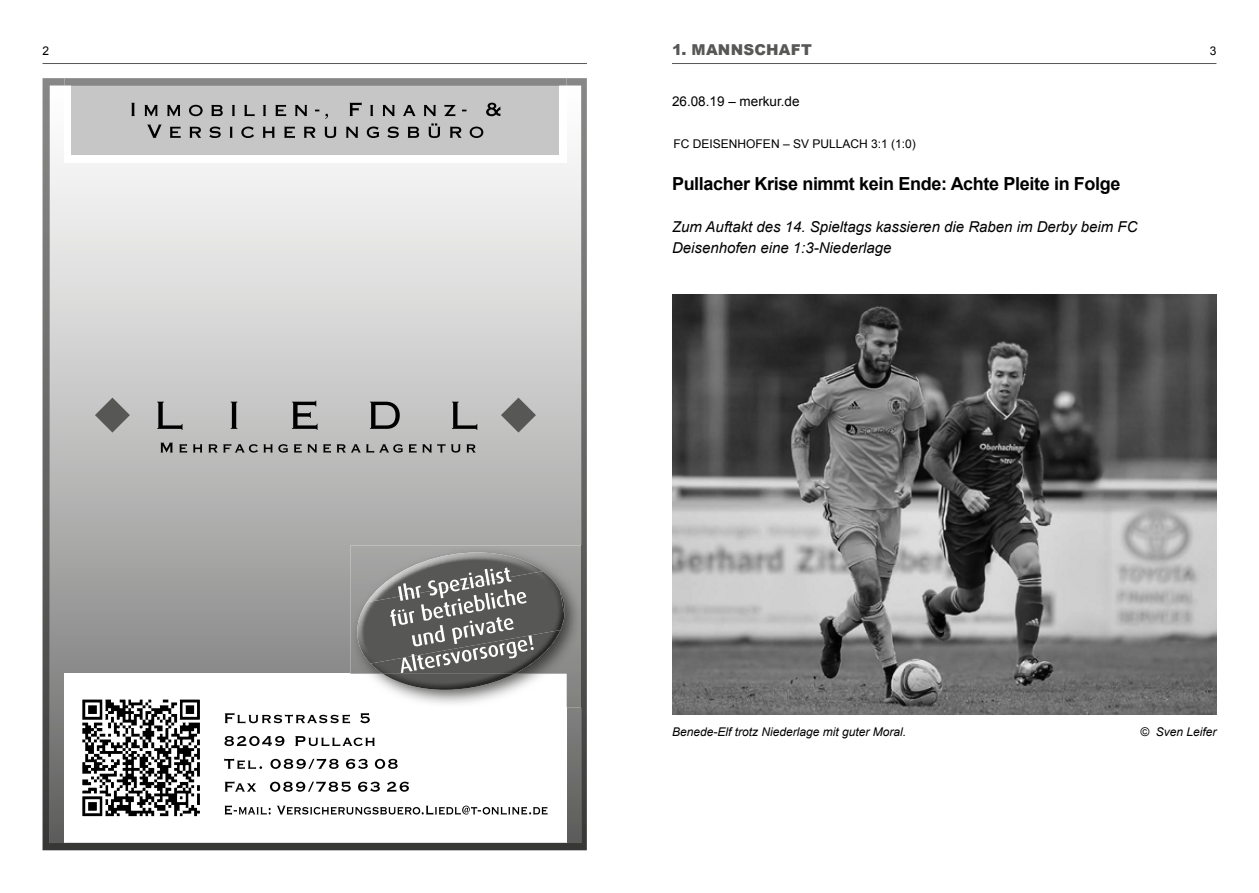
<style>
.page{position:relative;width:1259px;height:893px;background:#fff}
.page>*{position:absolute;margin:0;border:0;box-sizing:border-box;transform-origin:0 0}
.t1{font:700 18px "Arial";letter-spacing:-.02em;color:#000}
.t2{font:italic 15px/21px "Arial";color:#000}
.t3{font:900 15px "Arial";letter-spacing:.015em;color:#575756}
.t4{font:13.5px "Arial";color:#000}
.t5{font:italic 12px "Arial";color:#000}
.t6{font:12px "Arial";color:#000}
</style>
<div class="page">
<svg style="left:43px;top:78px;width:544px;height:772px"></svg>
<svg style="left:64px;top:78px;width:502px;height:7px;background:#898989"></svg>
<hr style="left:672px;top:63px;width:544px;height:1px;background:#585757">
<hr style="left:43px;top:63px;width:544px;height:1px;background:#585757">
<img style="left:672px;top:295px;width:544px;height:419px">
<p class="t3" style="left:672px;top:39px;width:141px">1. MANNSCHAFT</p>
<p class="t6" style="left:43px;top:43px;width:8px">2</p>
<p class="t6" style="left:1209px;top:43px;width:8px">3</p>
<p class="t4" style="left:672px;top:92px;width:129px">26.08.19 – merkur.de</p>
<p class="t6" style="left:673px;top:135px;width:244px">FC DEISENHOFEN – SV PULLACH 3:1 (1:0)</p>
<p class="t1" style="left:672px;top:171px;width:450px">Pullacher Krise nimmt kein Ende: Achte Pleite in Folge</p>
<p class="t2" style="left:672px;top:216px;width:467px">Zum Auftakt des 14. Spieltags kassieren die Raben im Derby beim FC<br>Deisenhofen eine 1:3-Niederlage</p>
<p class="t5" style="left:672px;top:724px;width:236px">Benede-Elf trotz Niederlage mit guter Moral.</p>
<p class="t5" style="left:1140px;top:724px;width:78px">© Sven Leifer</p>
</div>
